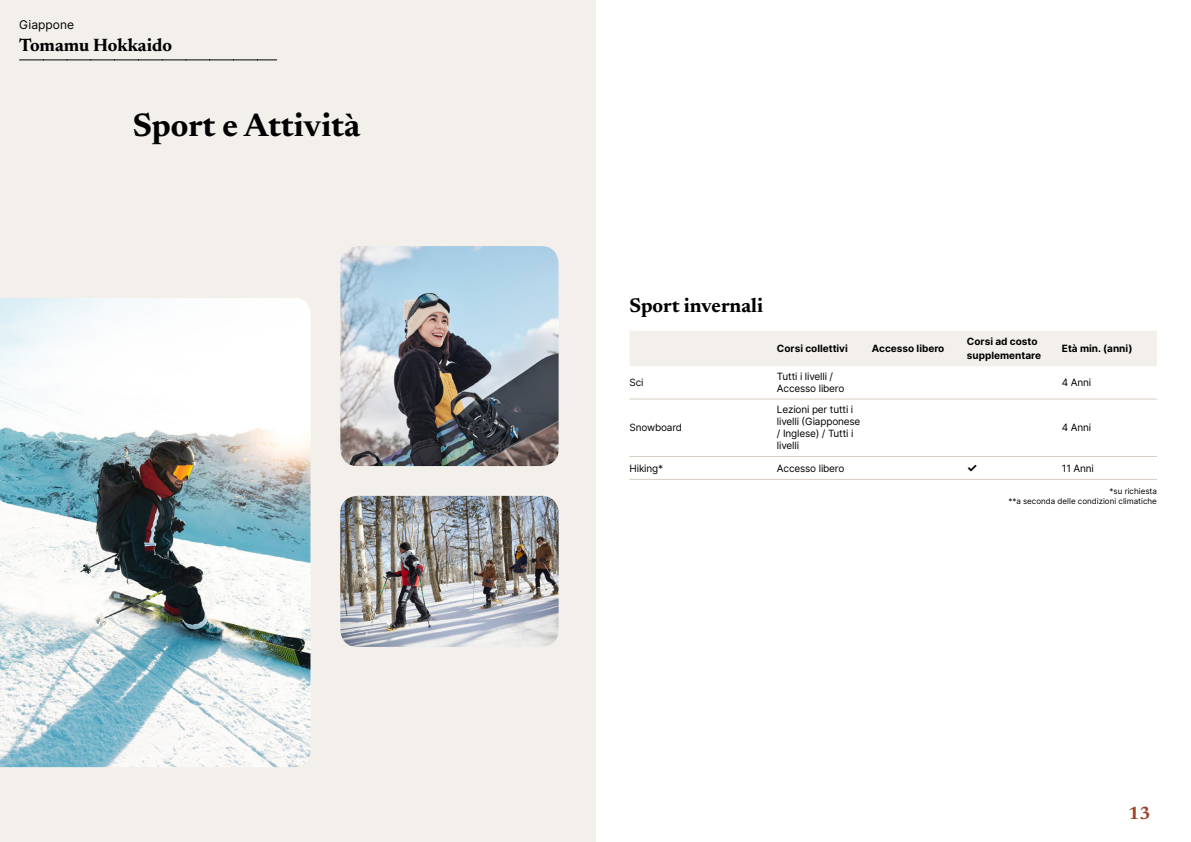
<style>
.page{position:relative;width:1191px;height:842px;background:#fff}
.page>*{position:absolute;margin:0;border:0;box-sizing:border-box;transform-origin:0 0}
.t1{font:700 33px "Newsreader 24 pt";color:#000}
.t2{font:700 20px "Newsreader 24 pt";color:#000}
.t3{font:700 18px "Newsreader 24 pt";color:#000}
.t4{font:700 18px "Newsreader 24 pt";color:#9d432c}
.t5{font:12px "Inter";color:#000}
.t6{font:700 12px "Inter";color:#000}
.t7{font:10px/12px "Inter";letter-spacing:-.015em;color:#000}
.t8{font:700 10px/14px "Inter";color:#000}
.t9{font:8px/9.6px "Inter";color:#000;text-align:right}
</style>
<div class="page">
<div style="left:0;top:0;width:595px;height:842px;background:#f3f0ec"></div>
<img style="left:340px;top:246px;width:218px;height:220px">
<img style="left:0;top:298px;width:310px;height:469px">
<img style="left:340px;top:496px;width:218px;height:151px">
<svg style="left:20px;top:60px;width:257px;height:1px"></svg>
<div style="left:630px;top:331px;width:527px;height:35px;background:#f3f0ec"></div>
<hr style="left:629px;top:398px;width:148px;height:1px;background:#d7cdc1">
<hr style="left:777px;top:398px;width:95px;height:1px;background:#d7cdc1">
<hr style="left:872px;top:398px;width:95px;height:1px;background:#d7cdc1">
<hr style="left:967px;top:398px;width:95px;height:1px;background:#d7cdc1">
<hr style="left:1062px;top:398px;width:95px;height:1px;background:#d7cdc1">
<hr style="left:629px;top:456px;width:148px;height:1px;background:#d7cdc1">
<hr style="left:777px;top:456px;width:95px;height:1px;background:#d7cdc1">
<hr style="left:872px;top:456px;width:95px;height:1px;background:#d7cdc1">
<hr style="left:967px;top:456px;width:95px;height:1px;background:#d7cdc1">
<hr style="left:1062px;top:456px;width:95px;height:1px;background:#d7cdc1">
<hr style="left:629px;top:479px;width:148px;height:1px;background:#d7cdc1">
<hr style="left:777px;top:479px;width:95px;height:1px;background:#d7cdc1">
<hr style="left:872px;top:479px;width:95px;height:1px;background:#d7cdc1">
<hr style="left:967px;top:479px;width:95px;height:1px;background:#d7cdc1">
<hr style="left:1062px;top:479px;width:95px;height:1px;background:#d7cdc1">
<p class="t5" style="left:19px;top:15px;width:56px">Giappone</p>
<h3 class="t3" style="left:19px;top:32px;width:154px">Tomamu Hokkaido</h3>
<h1 class="t1" style="left:133px;top:101px;width:229px">Sport e Attività</h1>
<h2 class="t2" style="left:629px;top:292px;width:135px">Sport invernali</h2>
<p class="t8" style="left:777px;top:341px;width:72px">Corsi collettivi</p>
<p class="t8" style="left:872px;top:341px;width:74px">Accesso libero</p>
<p class="t8" style="left:967px;top:334px;width:75px">Corsi ad costo supplementare</p>
<p class="t8" style="left:1062px;top:341px;width:72px">Età min. (anni)</p>
<p class="t7" style="left:629px;top:376px;width:16px">Sci</p>
<p class="t7" style="left:777px;top:370px;width:69px">Tutti i livelli /<br>Accesso libero</p>
<p class="t7" style="left:1062px;top:376px;width:31px">4 Anni</p>
<p class="t7" style="left:629px;top:422px;width:54px">Snowboard</p>
<p class="t7" style="left:777px;top:404px;width:85px">Lezioni per tutti i livelli (Giapponese / Inglese) / Tutti i livelli</p>
<p class="t7" style="left:1062px;top:422px;width:31px">4 Anni</p>
<p class="t7" style="left:629px;top:462px;width:35px">Hiking*</p>
<p class="t7" style="left:777px;top:462px;width:69px">Accesso libero</p>
<p class="t6" style="left:967px;top:459px;width:12px">✓</p>
<p class="t7" style="left:1062px;top:462px;width:34px">11 Anni</p>
<p class="t9" style="left:1008px;top:486px;width:150px">*su richiesta<br>**a seconda delle condizioni climatiche</p>
<h3 class="t4" style="left:1128px;top:800px;width:24px">13</h3>
</div>
